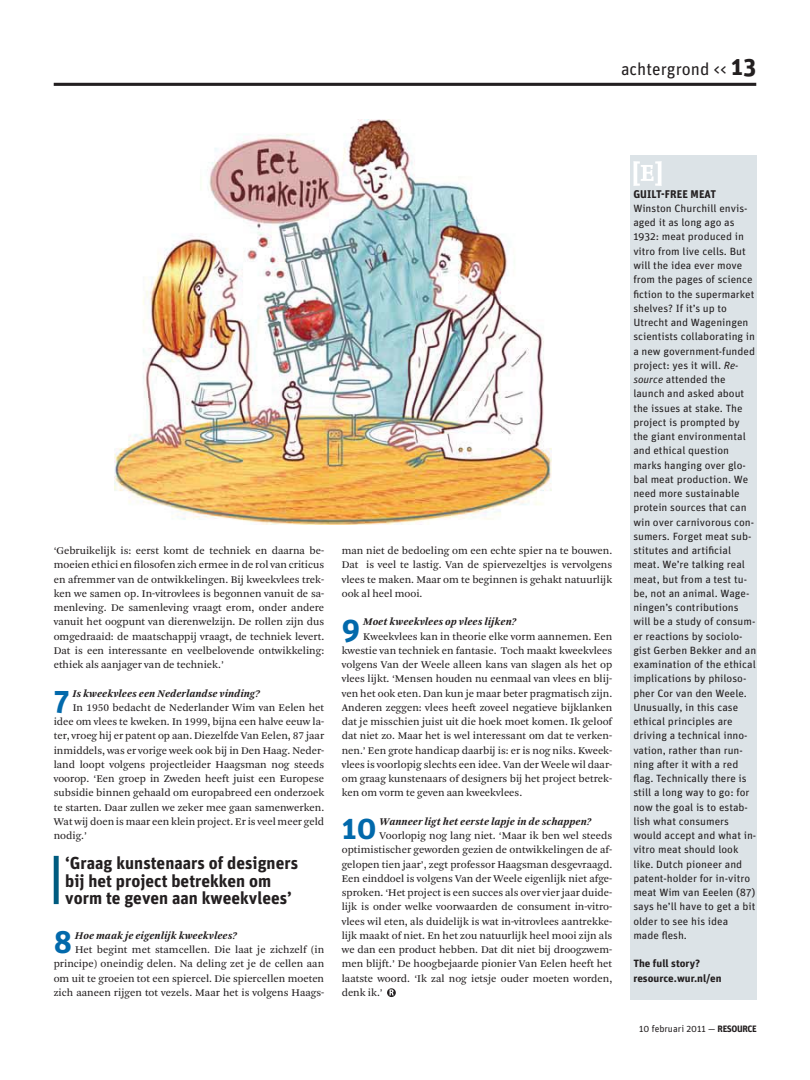
<style>
.page{position:relative;width:810px;height:1080px;background:#fff}
.page>*{position:absolute;margin:0;border:0;box-sizing:border-box;transform-origin:0 0}
.t1{font:700 31.25px "Unit OT";color:#0269ab}
.t2{font:700 17.38px/17.4px "Unit OT";color:#231f20}
.t3{font:17.38px "Unit OT";color:#231f20}
.t4{font:700 11.12px "Unit OT";letter-spacing:.01em;color:#231f20}
.t5{font:10.75px/14.2px "Arnhem Blond";color:#231f20;text-align:justify}
.t6{font:italic 700 10.75px "Arnhem";color:#231f20}
.t7{font:10.5px/14.2px "Unit OT";color:#231f20;scale:1.06 1}
.t8{font:700 10.5px/14.2px "Unit OT";color:#231f20;scale:1.06 1}
.t9{font:9.5px "Unit OT";color:#231f20}
.s1{font-weight:700;font-size:24.75px}
.s2{font-style:italic}
.s3{font-size:9.25px}
.s4{font-weight:700;font-size:9.25px}
</style>
<div class="page">
<div style="left:630px;top:155px;width:126px;height:844px;background:#dce3e7"></div>
<hr style="left:54px;top:83px;width:702px;height:3px;background:#231f20">
<svg style="left:387px;top:988px;width:9px;height:9px"></svg>
<div style="left:54px;top:856px;width:5px;height:48px;background:#005b7f"></div>
<img style="left:115px;top:119px;width:436px;height:406px">
<svg style="left:633px;top:161px;width:29px;height:25px"></svg>
<h2 class="t3" style="left:621px;top:62px;width:137px">achtergrond &lt;&lt; <span class="s1">13</span></h2>
<p class="t5" style="left:54px;top:544px;width:272px">‘Gebruikelijk is: eerst komt de techniek en daarna be&shy;moeien ethici en filosofen zich ermee in de rol van criticus en afremmer van de ontwikkelingen. Bij kweekvlees trek&shy;ken we samen op. In-vitrovlees is begonnen vanuit de sa&shy;menleving. De samenleving vraagt erom, onder andere vanuit het oogpunt van dierenwelzijn. De rollen zijn dus omgedraaid: de maatschappij vraagt, de techniek levert.<br>Dat is een interessante en veelbelovende ontwikkeling: ethiek als aanjager van de techniek.’</p>
<h1 class="t1" style="left:54px;top:688px;width:17px">7</h1>
<p class="t6" style="left:73px;top:689px;width:189px">Is kweekvlees een Nederlandse vinding?</p>
<p class="t5" style="left:54px;top:701px;width:272px;text-indent:19px">In 1950 bedacht de Nederlander Wim van Eelen het idee om vlees te kweken. In 1999, bijna een halve eeuw la&shy;ter, vroeg hij er patent op aan. Diezelfde Van Eelen, 87 jaar inmiddels, was er vorige week ook bij in Den Haag. Neder&shy;land loopt volgens projectleider Haagsman nog steeds voorop. ‘Een groep in Zweden heeft juist een Europese subsidie binnen gehaald om europabreed een onderzoek te starten. Daar zullen we zeker mee gaan samenwerken.<br>Wat wij doen is maar een klein project. Er is veel meer geld nodig.’</p>
<h2 class="t2" style="left:65px;top:856px;width:234px">‘Graag kunstenaars of designers bij het project betrekken om vorm te geven aan kweekvlees’</h2>
<h1 class="t1" style="left:54px;top:931px;width:20px">8</h1>
<p class="t6" style="left:75px;top:931px;width:163px">Hoe maak je eigenlijk kweekvlees?</p>
<p class="t5" style="left:54px;top:943px;width:272px;text-indent:21px">Het begint met stamcellen. Die laat je zichzelf (in principe) oneindig delen. Na deling zet je de cellen aan om uit te groeien tot een spiercel. Die spiercellen moeten zich aaneen rijgen tot vezels. Maar het is volgens Haags-</p>
<p class="t5" style="left:342px;top:544px;width:272px">man niet de bedoeling om een echte spier na te bouwen.<br>Dat is veel te lastig. Van de spiervezeltjes is vervolgens vlees te maken. Maar om te beginnen is gehakt natuurlijk ook al heel mooi.</p>
<h1 class="t1" style="left:342px;top:617px;width:20px">9</h1>
<p class="t6" style="left:363px;top:618px;width:155px">Moet kweekvlees op vlees lijken?</p>
<p class="t5" style="left:342px;top:630px;width:272px;text-indent:22px">Kweekvlees kan in theorie elke vorm aannemen. Een kwestie van techniek en fantasie. Toch maakt kweekvlees volgens Van der Weele alleen kans van slagen als het op vlees lijkt. ‘Mensen houden nu eenmaal van vlees en blij&shy;ven het ook eten. Dan kun je maar beter pragmatisch zijn.<br>Anderen zeggen: vlees heeft zoveel negatieve bijklanken dat je misschien juist uit die hoek moet komen. Ik geloof dat niet zo. Maar het is wel interessant om dat te verken&shy;nen.’ Een grote handicap daarbij is: er is nog niks. Kweek&shy;vlees is voorlopig slechts een idee. Van der Weele wil daar&shy;om graag kunstenaars of designers bij het project betrek&shy;ken om vorm te geven aan kweekvlees.</p>
<h1 class="t1" style="left:342px;top:817px;width:36px">10</h1>
<p class="t6" style="left:380px;top:817px;width:213px">Wanneer ligt het eerste lapje in de schappen?</p>
<p class="t5" style="left:342px;top:829px;width:272px;text-indent:38px">Voorlopig nog lang niet. ‘Maar ik ben wel steeds optimistischer geworden gezien de ontwikkelingen de af&shy;gelopen tien jaar’, zegt professor Haagsman desgevraagd.<br>Een einddoel is volgens Van der Weele eigenlijk niet afge&shy;sproken. ‘Het project is een succes als over vier jaar duide&shy;lijk is onder welke voorwaarden de consument in-vitro&shy;vlees wil eten, als duidelijk is wat in-vitrovlees aantrekke&shy;lijk maakt of niet. En het zou natuurlijk heel mooi zijn als we dan een product hebben. Dat dit niet bij droogzwem&shy;men blijft.’ De hoogbejaarde pionier Van Eelen heeft het laatste woord. ‘Ik zal nog ietsje ouder moeten worden, denk ik.’</p>
<p class="t4" style="left:633px;top:190px;width:84px">GUILT-FREE MEAT</p>
<p class="t7" style="left:633px;top:202px;width:117px">Winston Churchill envis&shy;aged it as long ago as<br>1932: meat produced in vitro from live cells. But will the idea ever move from the pages of science fiction to the supermarket shelves? If it’s up to<br>Utrecht and Wageningen scientists collaborating in a new government-funded project: yes it will. <span class="s2">Re&shy;source</span> attended the launch and asked about the issues at stake. The project is prompted by the giant environmental and ethical question marks hanging over glo&shy;bal meat production. We need more sustainable protein sources that can win over carnivorous con&shy;sumers. Forget meat sub&shy;stitutes and artificial meat. We’re talking real meat, but from a test tu&shy;be, not an animal. Wage&shy;ningen’s contributions will be a study of consum&shy;er reactions by sociolo&shy;gist Gerben Bekker and an examination of the ethical implications by philoso&shy;pher Cor van den Weele.<br>Unusually, in this case ethical principles are driving a technical inno&shy;vation, rather than run&shy;ning after it with a red flag. Technically there is still a long way to go: for now the goal is to estab&shy;lish what consumers would accept and what in&shy;vitro meat should look like. Dutch pioneer and patent-holder for in-vitro meat Wim van Eeelen (87) says he’ll have to get a bit older to see his idea made flesh.</p>
<p class="t8" style="left:633px;top:957px;width:85px">The full story? resource.wur.nl/en</p>
<p class="t9" style="left:639px;top:1026px;width:119px">10 februari 2011 <span class="s3">—</span> <span class="s4">RESOURCE</span></p>
</div>
